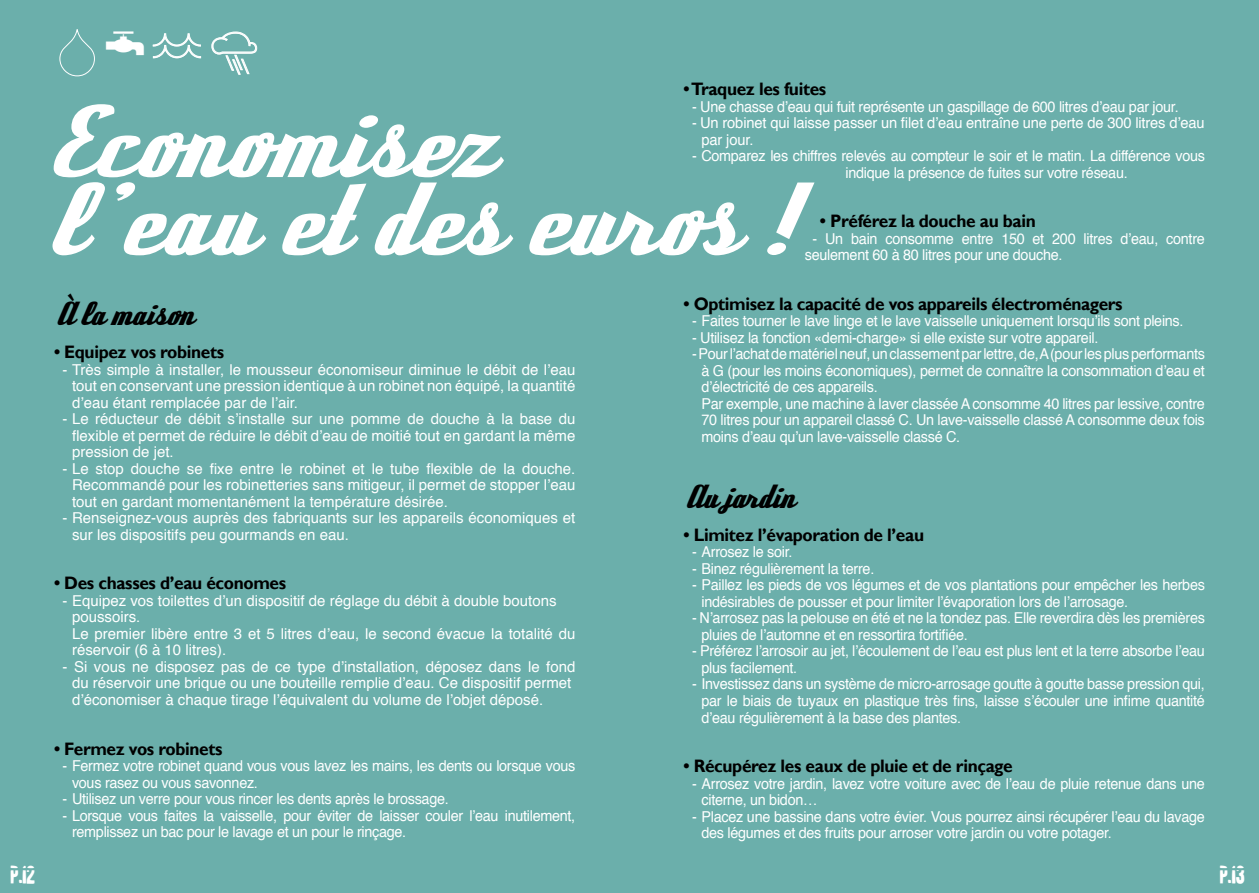
<style>
.page{position:relative;width:1259px;height:893px;background:#6bafab}
.page>*{position:absolute;margin:0;border:0;box-sizing:border-box;transform-origin:0 0}
.t1{font:97.5px/78px "Deftone Stylus";color:#fff}
.t2{font:47.1px "Mostly Waves";color:#fff}
.t3{font:39px "Waterline";color:#fff;scale:.9 1}
.t4{font:31.5px "Deftone Stylus";letter-spacing:-.02em;color:#000;scale:.96 1}
.t5{font:700 18px "Gill Sans";letter-spacing:-.02em;color:#000;scale:.96 1}
.t6{font:15px/16.5px "Helvetica";letter-spacing:-.02em;color:#fff;scale:.96 1}
.t7{font:15px/16.5px "Helvetica";letter-spacing:-.02em;color:#fff;text-align:justify}
.t8{font:15px/16.5px "Helvetica";color:#fff}
</style>
<div class="page">
<svg style="left:59px;top:29px;width:36px;height:48px"></svg>
<svg style="left:211px;top:31px;width:46px;height:44px"></svg>
<svg style="left:152px;top:33px;width:49px;height:26px"></svg>
<h3 class="t3" style="left:11px;top:848px;width:29px">p.12</h3>
<h2 class="t2" style="left:106px;top:33px;width:153px">1dd Y</h2>
<h1 class="t1" style="left:40px;top:99px;width:746px">Economisez<br>l’eau et des euros !</h1>
<p class="t5" style="left:683px;top:79px;width:150px">•Traquez les fuites</p>
<p class="t6" style="left:692px;top:99px;width:508px">- Une chasse d’eau qui fuit représente un gaspillage de 600 litres d’eau par jour.</p>
<p class="t6" style="left:701px;top:115px;width:526px;text-indent:-10px">- Un robinet qui laisse passer un filet d’eau entraîne une perte de 300 litres d’eau par jour.</p>
<p class="t6" style="left:845px;top:148px;width:376px;text-indent:-154px">- Comparez les chiffres relevés au compteur le soir et le matin. La différence vous indique la présence de fuites sur votre réseau.</p>
<p class="t5" style="left:820px;top:211px;width:226px">• Préférez la douche au bain</p>
<p class="t6" style="left:805px;top:231px;width:418px;text-indent:8px">- Un bain consomme entre 150 et 200 litres d’eau, contre seulement 60 à 80 litres pour une douche.</p>
<p class="t5" style="left:683px;top:293px;width:459px">• Optimisez la capacité de vos appareils électroménagers</p>
<p class="t6" style="left:692px;top:313px;width:513px">- Faites tourner le lave linge et le lave vaisselle uniquement lorsqu’ils sont pleins.</p>
<p class="t6" style="left:692px;top:330px;width:425px">- Utilisez la fonction «demi-charge» si elle existe sur votre appareil.</p>
<p class="t6" style="left:701px;top:346px;width:526px;text-indent:-9px">- Pour l’achat de matériel neuf, un classement par lettre, de, A (pour les plus performants à G (pour les moins économiques), permet de connaître la consommation d’eau et d’électricité de ces appareils.<br>Par exemple, une machine à laver classée A consomme 40 litres par lessive, contre 70 litres pour un appareil classé C. Un lave-vaisselle classé A consomme deux fois moins d’eau qu’un lave-vaisselle classé C.</p>
<h3 class="t4" style="left:683px;top:476px;width:115px">Au jardin</h3>
<p class="t5" style="left:683px;top:524px;width:252px">• Limitez l’évaporation de l’eau</p>
<p class="t6" style="left:692px;top:544px;width:106px">- Arrosez le soir.</p>
<p class="t6" style="left:692px;top:561px;width:191px">- Binez régulièrement la terre.</p>
<p class="t6" style="left:701px;top:577px;width:526px;text-indent:-9px">- Paillez les pieds de vos légumes et de vos plantations pour empêcher les herbes indésirables de pousser et pour limiter l’évaporation lors de l’arrosage.</p>
<p class="t6" style="left:701px;top:610px;width:526px;text-indent:-9px">- N’arrosez pas la pelouse en été et ne la tondez pas. Elle reverdira dès les premières pluies de l’automne et en ressortira fortifiée.</p>
<p class="t6" style="left:701px;top:643px;width:526px;text-indent:-9px">- Préférez l’arrosoir au jet, l’écoulement de l’eau est plus lent et la terre absorbe l’eau plus facilement.</p>
<p class="t6" style="left:701px;top:676px;width:526px;text-align:justify;text-indent:-9px">- Investissez dans un système de micro-arrosage goutte à goutte basse pression qui, par le biais de tuyaux en plastique très fins, laisse s’écouler une infime quantité d’eau régulièrement à la base des plantes.</p>
<p class="t5" style="left:683px;top:755px;width:344px">• Récupérez les eaux de pluie et de rinçage</p>
<p class="t6" style="left:701px;top:775px;width:526px;text-indent:-9px">- Arrosez votre jardin, lavez votre voiture avec de l’eau de pluie retenue dans une citerne, un bidon…</p>
<p class="t6" style="left:701px;top:808px;width:526px;text-indent:-9px">- Placez une bassine dans votre évier. Vous pourrez ainsi récupérer l’eau du lavage des légumes et des fruits pour arroser votre jardin ou votre potager.</p>
<h3 class="t4" style="left:54px;top:294px;width:145px">À la maison</h3>
<p class="t5" style="left:54px;top:342px;width:179px">• Equipez vos robinets</p>
<p class="t7" style="left:72px;top:362px;width:505px;text-indent:-9px">- Très simple à installer, le mousseur économiseur diminue le débit de l’eau tout en conservant une pression identique à un robinet non équipé, la quantité d’eau étant remplacée par de l’air.</p>
<p class="t7" style="left:72px;top:411px;width:505px;text-indent:-9px">- Le réducteur de débit s’installe sur une pomme de douche à la base du flexible et permet de réduire le débit d’eau de moitié tout en gardant la même pression de jet.</p>
<p class="t7" style="left:72px;top:461px;width:505px;text-indent:-9px">- Le stop douche se fixe entre le robinet et le tube flexible de la douche.<br>Recommandé pour les robinetteries sans mitigeur, il permet de stopper l’eau tout en gardant momentanément la température désirée.</p>
<p class="t8" style="left:72px;top:510px;width:505px;text-indent:-9px">- Renseignez-vous auprès des fabriquants sur les appareils économiques et sur les dispositifs peu gourmands en eau.</p>
<p class="t5" style="left:54px;top:573px;width:243px">• Des chasses d’eau économes</p>
<p class="t8" style="left:72px;top:593px;width:505px;text-indent:-9px">- Equipez vos toilettes d’un dispositif de réglage du débit à double boutons poussoirs.<br>Le premier libère entre 3 et 5 litres d’eau, le second évacue la totalité du réservoir (6 à 10 litres).</p>
<p class="t8" style="left:72px;top:659px;width:505px;text-indent:-9px">- Si vous ne disposez pas de ce type d’installation, déposez dans le fond du réservoir une brique ou une bouteille remplie d’eau. Ce dispositif permet d’économiser à chaque tirage l’équivalent du volume de l’objet déposé.</p>
<p class="t5" style="left:54px;top:738px;width:177px">• Fermez vos robinets</p>
<p class="t6" style="left:72px;top:758px;width:526px;text-indent:-9px">- Fermez votre robinet quand vous vous lavez les mains, les dents ou lorsque vous vous rasez ou vous savonnez.</p>
<p class="t6" style="left:63px;top:791px;width:404px">- Utilisez un verre pour vous rincer les dents après le brossage.</p>
<p class="t6" style="left:72px;top:807px;width:526px;text-indent:-9px">- Lorsque vous faites la vaisselle, pour éviter de laisser couler l’eau inutilement, remplissez un bac pour le lavage et un pour le rinçage.</p>
<h3 class="t3" style="left:1219px;top:848px;width:29px">p.13</h3>
</div>
